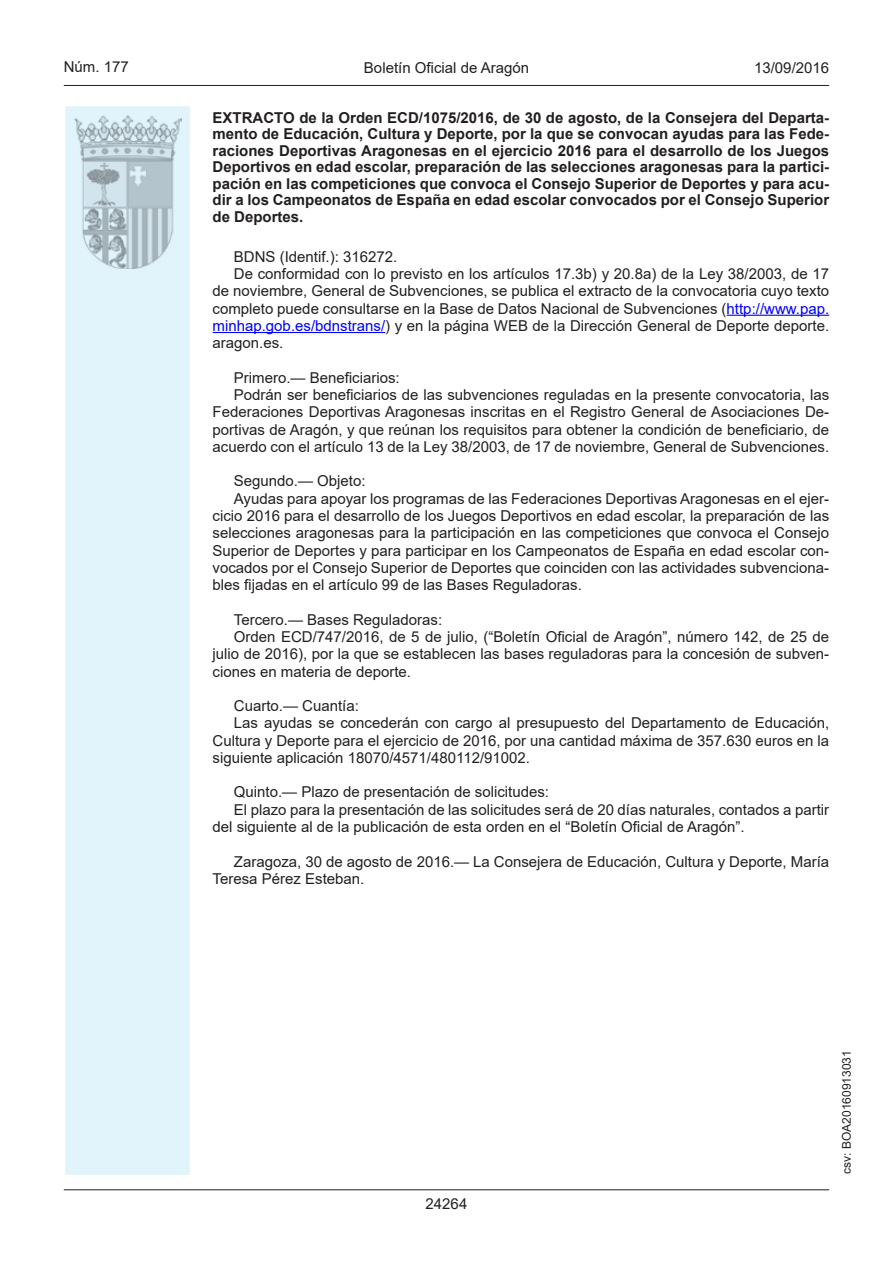
<style>
.page{position:relative;width:893px;height:1263px;background:#fff}
.page>*{position:absolute;margin:0;border:0;box-sizing:border-box;transform-origin:0 0}
.t1{font:15px/17.2px "Arial";color:#231f20}
.t2{font:700 15px/16.5px "Arial";color:#231f20;text-align:justify}
.t3{font:12px "Arial";color:#231f20}
.s1{color:#00f}
</style>
<div class="page">
<hr style="left:64px;top:85px;width:765px;height:1px;background:#231f20">
<div style="left:64px;top:105px;width:127px;height:1071px;background:#e1f4fc;border:2px solid #fff"></div>
<img style="left:75px;top:115px;width:106px;height:153px">
<hr style="left:64px;top:1189px;width:765px;height:1px;background:#231f20">
<hr style="left:727px;top:315px;width:102px;height:1px;background:#00f">
<hr style="left:213px;top:332px;width:172px;height:1px;background:#00f">
<p class="t1" style="left:64px;top:58px;width:67px">Núm. 177</p>
<p class="t1" style="left:364px;top:59px;width:167px">Boletín Oficial de Aragón</p>
<p class="t1" style="left:754px;top:59px;width:77px">13/09/2016</p>
<p class="t2" style="left:213px;top:110px;width:618px">EXTRACTO de la Orden ECD/1075/2016, de 30 de agosto, de la Consejera del Departa&shy;mento de Educación, Cultura y Deporte, por la que se convocan ayudas para las Fede&shy;raciones Deportivas Aragonesas en el ejercicio 2016 para el desarrollo de los Juegos Deportivos en edad escolar, preparación de las selecciones aragonesas para la partici&shy;pación en las competiciones que convoca el Consejo Superior de Deportes y para acu&shy;dir a los Campeonatos de España en edad escolar convocados por el Consejo Superior de Deportes.</p>
<p class="t1" style="left:234px;top:248px;width:165px">BDNS (Identif.): 316272.</p>
<p class="t1" style="left:234px;top:265px;width:597px">De conformidad con lo previsto en los artículos 17.3b) y 20.8a) de la Ley 38/2003, de 17</p>
<p class="t1" style="left:213px;top:282px;width:618px">de noviembre, General de Subvenciones, se publica el extracto de la convocatoria cuyo texto</p>
<p class="t1" style="left:213px;top:300px;width:618px">completo puede consultarse en la Base de Datos Nacional de Subvenciones (<span class="s1">http://www.pap.</span></p>
<p class="t1" style="left:213px;top:317px;width:618px"><span class="s1">minhap.gob.es/bdnstrans/</span>) y en la página WEB de la Dirección General de Deporte deporte.</p>
<p class="t1" style="left:213px;top:334px;width:72px">aragon.es.</p>
<p class="t1" style="left:234px;top:369px;width:167px">Primero.— Beneficiarios:</p>
<p class="t1" style="left:234px;top:386px;width:597px">Podrán ser beneficiarios de las subvenciones reguladas en la presente convocatoria, las</p>
<p class="t1" style="left:213px;top:403px;width:618px">Federaciones Deportivas Aragonesas inscritas en el Registro General de Asociaciones De-</p>
<p class="t1" style="left:213px;top:421px;width:618px">portivas de Aragón, y que reúnan los requisitos para obtener la condición de beneficiario, de</p>
<p class="t1" style="left:213px;top:438px;width:618px">acuerdo con el artículo 13 de la Ley 38/2003, de 17 de noviembre, General de Subvenciones.</p>
<p class="t1" style="left:234px;top:472px;width:133px">Segundo.— Objeto:</p>
<p class="t1" style="left:234px;top:490px;width:597px">Ayudas para apoyar los programas de las Federaciones Deportivas Aragonesas en el ejer-</p>
<p class="t1" style="left:213px;top:507px;width:618px">cicio 2016 para el desarrollo de los Juegos Deportivos en edad escolar, la preparación de las</p>
<p class="t1" style="left:213px;top:524px;width:618px">selecciones aragonesas para la participación en las competiciones que convoca el Consejo</p>
<p class="t1" style="left:213px;top:542px;width:618px">Superior de Deportes y para participar en los Campeonatos de España en edad escolar con-</p>
<p class="t1" style="left:213px;top:559px;width:618px">vocados por el Consejo Superior de Deportes que coinciden con las actividades subvenciona-</p>
<p class="t1" style="left:213px;top:576px;width:371px">bles fijadas en el artículo 99 de las Bases Reguladoras.</p>
<p class="t1" style="left:234px;top:611px;width:210px">Tercero.— Bases Reguladoras:</p>
<p class="t1" style="left:234px;top:628px;width:597px">Orden ECD/747/2016, de 5 de julio, (“Boletín Oficial de Aragón”, número 142, de 25 de</p>
<p class="t1" style="left:213px;top:645px;width:618px">julio de 2016), por la que se establecen las bases reguladoras para la concesión de subven-</p>
<p class="t1" style="left:213px;top:662px;width:200px">ciones en materia de deporte.</p>
<p class="t1" style="left:234px;top:697px;width:127px">Cuarto.— Cuantía:</p>
<p class="t1" style="left:234px;top:714px;width:597px">Las ayudas se concederán con cargo al presupuesto del Departamento de Educación,</p>
<p class="t1" style="left:213px;top:732px;width:618px">Cultura y Deporte para el ejercicio de 2016, por una cantidad máxima de 357.630 euros en la</p>
<p class="t1" style="left:213px;top:749px;width:319px">siguiente aplicación 18070/4571/480112/91002.</p>
<p class="t1" style="left:234px;top:783px;width:317px">Quinto.— Plazo de presentación de solicitudes:</p>
<p class="t1" style="left:234px;top:801px;width:597px">El plazo para la presentación de las solicitudes será de 20 días naturales, contados a partir</p>
<p class="t1" style="left:213px;top:818px;width:534px">del siguiente al de la publicación de esta orden en el “Boletín Oficial de Aragón”.</p>
<p class="t1" style="left:213px;top:853px;width:618px;text-indent:21px">Zaragoza, 30 de agosto de 2016.— La Consejera de Educación, Cultura y Deporte, María<br>Teresa Pérez Esteban.</p>
<p class="t1" style="left:426px;top:1195px;width:43px">24264</p>
<p class="t3" style="left:838px;top:1174px;width:125px;rotate:-90deg">csv: BOA20160913031</p>
</div>
